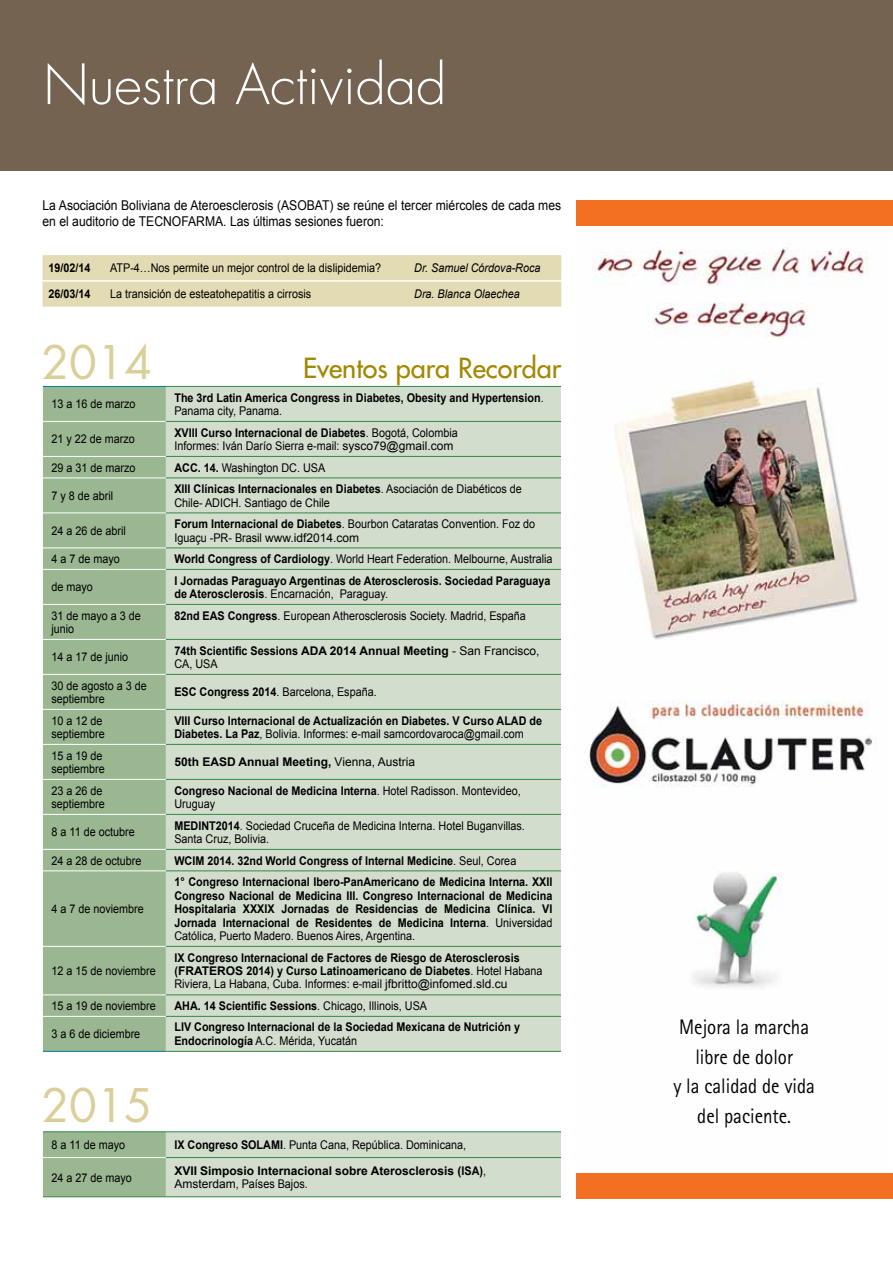
<style>
.page{position:relative;width:893px;height:1263px;background:#fff}
.page>*{position:absolute;margin:0;border:0;box-sizing:border-box;transform-origin:0 0}
.t1{font:300 54px "Futura Std";color:#fff}
.t2{font:45px "Futura Std";color:#dacf99}
.t3{font:500 27px "Futura Std";color:#a28800}
.t4{font:21px/29.4px "Rotis Sans Serif";color:#000;text-align:center;scale:.9 1}
.t5{font:13.5px/16.2px "Arial";color:#000;scale:.9 1}
.t6{font:700 12px/13.5px "Arial";color:#000;scale:.9 1}
.t7{font:12px/13.5px "Arial";color:#000;scale:.9 1}
.t8{font:700 12px/13.5px "Arial";color:#000}
.t9{font:italic 12px "Arial";color:#000;scale:.9 1}
.s1{font-weight:400}
.s2{font-weight:700}
</style>
<div class="page">
<svg style="left:43px;top:387px;width:123px;height:809px;background:#a4be9d"></svg>
<svg style="left:166px;top:387px;width:395px;height:809px;background:#d6dfd1"></svg>
<hr style="left:43px;top:421px;width:123px;height:1px;background:#fff">
<hr style="left:43px;top:456px;width:123px;height:1px;background:#fff">
<hr style="left:43px;top:477px;width:123px;height:1px;background:#fff">
<hr style="left:43px;top:512px;width:123px;height:1px;background:#fff">
<hr style="left:43px;top:547px;width:123px;height:1px;background:#fff">
<hr style="left:43px;top:569px;width:123px;height:1px;background:#fff">
<hr style="left:43px;top:604px;width:123px;height:1px;background:#fff">
<hr style="left:43px;top:639px;width:123px;height:1px;background:#fff">
<hr style="left:43px;top:674px;width:123px;height:1px;background:#fff">
<hr style="left:43px;top:709px;width:123px;height:1px;background:#fff">
<hr style="left:43px;top:744px;width:123px;height:1px;background:#fff">
<hr style="left:43px;top:779px;width:123px;height:1px;background:#fff">
<hr style="left:43px;top:814px;width:123px;height:1px;background:#fff">
<hr style="left:43px;top:849px;width:123px;height:1px;background:#fff">
<hr style="left:43px;top:870px;width:123px;height:1px;background:#fff">
<hr style="left:43px;top:946px;width:123px;height:1px;background:#fff">
<hr style="left:43px;top:994px;width:123px;height:1px;background:#fff">
<hr style="left:43px;top:1016px;width:123px;height:1px;background:#fff">
<hr style="left:43px;top:386px;width:123px;height:1px;background:#007c96">
<hr style="left:43px;top:1051px;width:123px;height:1px;background:#007c96">
<hr style="left:166px;top:386px;width:395px;height:1px;background:#318947">
<hr style="left:166px;top:421px;width:395px;height:1px;background:#318947">
<hr style="left:166px;top:456px;width:395px;height:1px;background:#318947">
<hr style="left:166px;top:477px;width:395px;height:1px;background:#318947">
<hr style="left:166px;top:512px;width:395px;height:1px;background:#318947">
<hr style="left:166px;top:547px;width:395px;height:1px;background:#318947">
<hr style="left:166px;top:569px;width:395px;height:1px;background:#318947">
<hr style="left:166px;top:604px;width:395px;height:1px;background:#318947">
<hr style="left:166px;top:639px;width:395px;height:1px;background:#318947">
<hr style="left:166px;top:674px;width:395px;height:1px;background:#318947">
<hr style="left:166px;top:709px;width:395px;height:1px;background:#318947">
<hr style="left:166px;top:744px;width:395px;height:1px;background:#318947">
<hr style="left:166px;top:779px;width:395px;height:1px;background:#318947">
<hr style="left:166px;top:814px;width:395px;height:1px;background:#318947">
<hr style="left:166px;top:849px;width:395px;height:1px;background:#318947">
<hr style="left:166px;top:870px;width:395px;height:1px;background:#318947">
<hr style="left:166px;top:946px;width:395px;height:1px;background:#318947">
<hr style="left:166px;top:994px;width:395px;height:1px;background:#318947">
<hr style="left:166px;top:1016px;width:395px;height:1px;background:#318947">
<hr style="left:166px;top:1051px;width:395px;height:1px;background:#318947">
<hr style="left:43px;top:1157px;width:123px;height:1px;background:#fff">
<hr style="left:166px;top:1157px;width:395px;height:1px;background:#318947">
<hr style="left:43px;top:1131px;width:123px;height:1px;background:#318947">
<hr style="left:166px;top:1131px;width:395px;height:1px;background:#318947">
<hr style="left:43px;top:1196px;width:123px;height:1px;background:#318947">
<hr style="left:166px;top:1196px;width:395px;height:1px;background:#318947">
<div style="left:1px;top:0;width:892px;height:170px;background:#746350"></div>
<div style="left:43px;top:255px;width:518px;height:52px;background:#e3dbb3"></div>
<hr style="left:43px;top:280px;width:61px;height:2px;background:#fff">
<hr style="left:104px;top:280px;width:304px;height:2px;background:#fff">
<hr style="left:408px;top:280px;width:153px;height:2px;background:#fff">
<img style="left:577px;top:225px;width:310px;height:949px">
<div style="left:577px;top:1174px;width:316px;height:25px;background:#f36f21"></div>
<div style="left:577px;top:200px;width:316px;height:25px;background:#f36f21"></div>
<h1 class="t1" style="left:43px;top:52px;width:405px">Nuestra Actividad</h1>
<p class="t5" style="left:43px;top:197px;width:578px">La Asociación Boliviana de Ateroesclerosis (ASOBAT) se reúne el tercer miércoles de cada mes en el auditorio de TECNOFARMA. Las últimas sesiones fueron:</p>
<p class="t6" style="left:49px;top:262px;width:48px">19/02/14</p>
<p class="t7" style="left:110px;top:262px;width:303px">ATP-4…Nos permite un mejor control de la dislipidemia?</p>
<p class="t9" style="left:414px;top:260px;width:142px">Dr. Samuel Córdova-Roca</p>
<p class="t6" style="left:49px;top:287px;width:48px">26/03/14</p>
<p class="t7" style="left:110px;top:287px;width:225px">La transición de esteatohepatitis a cirrosis</p>
<p class="t9" style="left:414px;top:286px;width:119px">Dra. Blanca Olaechea</p>
<h2 class="t2" style="left:41px;top:334px;width:112px">2014</h2>
<h3 class="t3" style="left:303px;top:351px;width:260px">Eventos para Recordar</h3>
<p class="t7" style="left:51px;top:397px;width:95px">13 a 16 de marzo</p>
<p class="t6" style="left:174px;top:391px;width:412px">The 3rd Latin America Congress in Diabetes, Obesity and Hypertension<span class="s1">.<br>Panama city, Panama.</span></p>
<p class="t7" style="left:51px;top:432px;width:94px">21 y 22 de marzo</p>
<p class="t7" style="left:174px;top:426px;width:316px"><span class="s2">XVIII Curso Internacional de Diabetes</span>. Bogotá, Colombia<br>Informes: Iván Darío Sierra e-mail: sysco79@gmail.com</p>
<p class="t7" style="left:51px;top:461px;width:95px">29 a 31 de marzo</p>
<p class="t7" style="left:174px;top:461px;width:169px"><span class="s2">ACC. 14.</span> Washington DC. USA</p>
<p class="t7" style="left:51px;top:489px;width:70px">7 y 8 de abril</p>
<p class="t7" style="left:174px;top:482px;width:388px"><span class="s2">XIII Clínicas Internacionales en Diabetes</span>. Asociación de Diabéticos de<br>Chile- ADICH. Santiago de Chile</p>
<p class="t7" style="left:51px;top:524px;width:84px">24 a 26 de abril</p>
<p class="t7" style="left:174px;top:517px;width:402px"><span class="s2">Forum Internacional de Diabetes</span>. Bourbon Cataratas Convention. Foz do<br>Iguaçu -PR- Brasil www.idf2014.com</p>
<p class="t7" style="left:51px;top:552px;width:78px">4 a 7 de mayo</p>
<p class="t7" style="left:174px;top:552px;width:422px"><span class="s2">World Congress of Cardiology</span>. World Heart Federation. Melbourne, Australia</p>
<p class="t7" style="left:51px;top:580px;width:48px">de mayo</p>
<p class="t6" style="left:174px;top:574px;width:419px">I Jornadas Paraguayo Argentinas de Aterosclerosis. Sociedad Paraguaya de Aterosclerosis<span class="s1">. Encarnación, Paraguay.</span></p>
<p class="t7" style="left:51px;top:609px;width:101px">31 de mayo a 3 de junio</p>
<p class="t7" style="left:174px;top:609px;width:392px"><span class="s2">82nd EAS Congress</span>. European Atherosclerosis Society. Madrid, España</p>
<p class="t7" style="left:51px;top:650px;width:87px">14 a 17 de junio</p>
<p class="t6" style="left:174px;top:644px;width:407px">74th Scientific Sessions ADA 2014 Annual Meeting <span class="s1">- San Francisco,<br>CA, USA</span></p>
<p class="t7" style="left:51px;top:679px;width:108px">30 de agosto a 3 de septiembre</p>
<p class="t7" style="left:174px;top:685px;width:226px"><span class="s2">ESC Congress 2014</span>. Barcelona, España.</p>
<p class="t7" style="left:51px;top:714px;width:61px">10 a 12 de septiembre</p>
<p class="t6" style="left:174px;top:714px;width:410px">VIII Curso Internacional de Actualización en Diabetes. V Curso ALAD de<br>Diabetes. La Paz<span class="s1">, Bolivia. Informes: e-mail samcordovaroca@gmail.com</span></p>
<p class="t7" style="left:51px;top:749px;width:61px">15 a 19 de septiembre</p>
<p class="t8" style="left:174px;top:756px;width:242px">50th EASD Annual Meeting, <span class="s1">Vienna, Austria</span></p>
<p class="t7" style="left:51px;top:784px;width:61px">23 a 26 de septiembre</p>
<p class="t6" style="left:174px;top:784px;width:386px">Congreso Nacional de Medicina Interna<span class="s1">. Hotel Radisson. Montevideo,<br>Uruguay</span></p>
<p class="t7" style="left:51px;top:825px;width:94px">8 a 11 de octubre</p>
<p class="t7" style="left:174px;top:819px;width:391px"><span class="s2">MEDINT2014</span>. Sociedad Cruceña de Medicina Interna. Hotel Buganvillas.<br>Santa Cruz, Bolivia.</p>
<p class="t7" style="left:51px;top:854px;width:102px">24 a 28 de octubre</p>
<p class="t6" style="left:174px;top:854px;width:381px">WCIM 2014. 32nd World Congress of Internal Medicine<span class="s1">. Seul, Corea</span></p>
<p class="t7" style="left:51px;top:902px;width:104px">4 a 7 de noviembre</p>
<p class="t6" style="left:174px;top:875px;width:422px;text-align:justify">1° Congreso Internacional Ibero-PanAmericano de Medicina Interna. XXII Congreso Nacional de Medicina III. Congreso Internacional de Medicina Hospitalaria XXXIX Jornadas de Residencias de Medicina Clínica. VI Jornada Internacional de Residentes de Medicina Interna<span class="s1">. Universidad Católica, Puerto Madero. Buenos Aires, Argentina.</span></p>
<p class="t7" style="left:51px;top:964px;width:118px">12 a 15 de noviembre</p>
<p class="t6" style="left:174px;top:951px;width:410px">IX Congreso Internacional de Factores de Riesgo de Aterosclerosis (FRATEROS 2014) y Curso Latinoamericano de Diabetes<span class="s1">. Hotel Habana<br>Riviera, La Habana, Cuba. Informes: e-mail jfbritto@infomed.sld.cu</span></p>
<p class="t7" style="left:51px;top:999px;width:118px">15 a 19 de noviembre</p>
<p class="t6" style="left:174px;top:999px;width:282px">AHA. 14 Scientific Sessions<span class="s1">. Chicago, Illinois, USA</span></p>
<p class="t7" style="left:51px;top:1027px;width:100px">3 a 6 de diciembre</p>
<p class="t6" style="left:174px;top:1021px;width:386px">LIV Congreso Internacional de la Sociedad Mexicana de Nutrición y<br>Endocrinología <span class="s1">A.C. Mérida, Yucatán</span></p>
<h2 class="t2" style="left:41px;top:1077px;width:112px">2015</h2>
<p class="t7" style="left:51px;top:1138px;width:83px">8 a 11 de mayo</p>
<p class="t7" style="left:174px;top:1138px;width:326px"><span class="s2">IX Congreso SOLAMI</span>. Punta Cana, República. Dominicana,</p>
<p class="t7" style="left:51px;top:1171px;width:91px">24 a 27 de mayo</p>
<p class="t8" style="left:174px;top:1164px;width:313px">XVII Simposio Internacional sobre Aterosclerosis (ISA)<span class="s1">,<br>Amsterdam, Países Bajos.</span></p>
<h3 class="t4" style="left:673px;top:1012px;width:159px">Mejora la marcha libre de dolor<br>y la calidad de vida del paciente.</h3>
</div>
